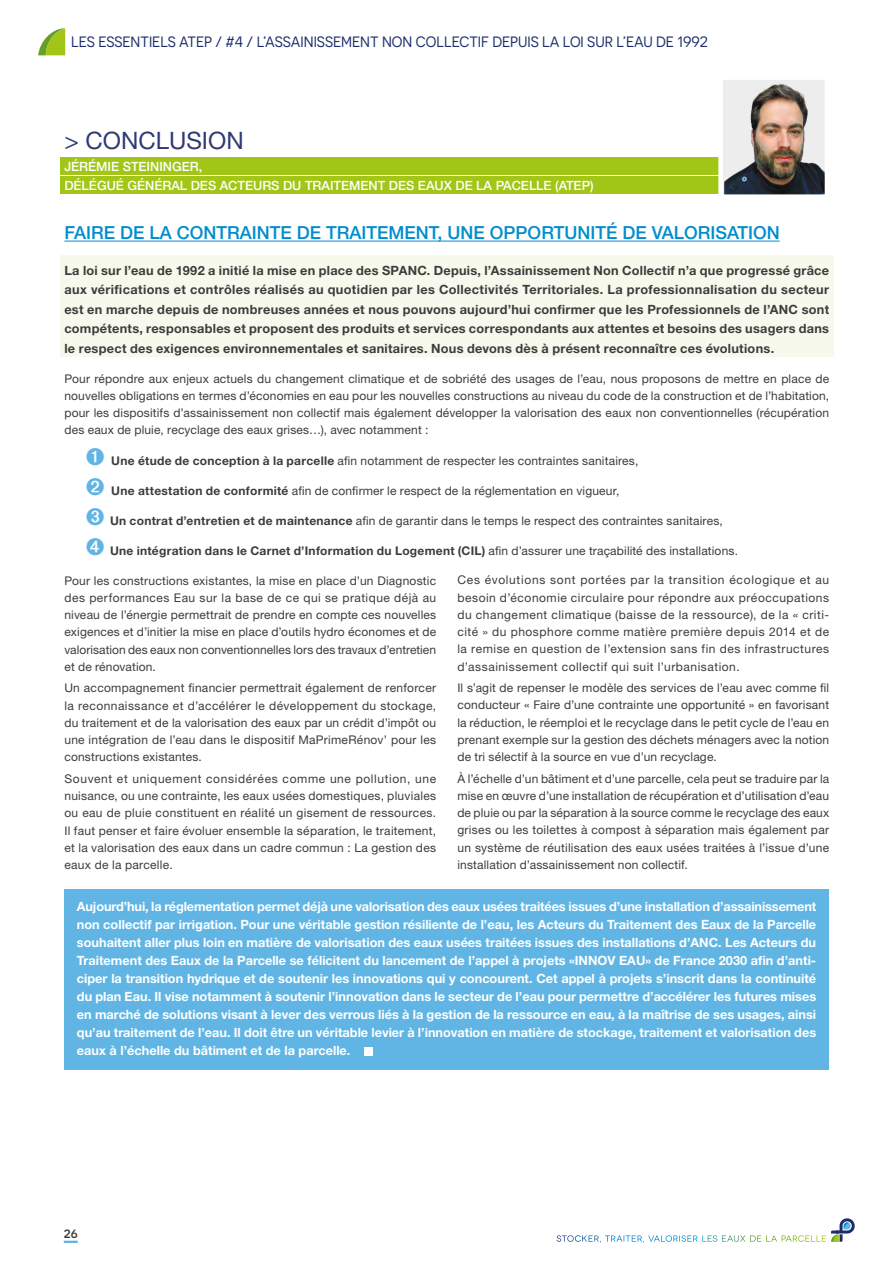
<style>
.page{position:relative;width:893px;height:1263px;background:#fff}
.page>*{position:absolute;margin:0;border:0;box-sizing:border-box;transform-origin:0 0}
.t1{font:24px "Helvetica Neue LT Pro";color:#2f3a75}
.t2{font:500 18px "Helvetica Neue LT Pro";color:#008dcf}
.t3{font:15px "Novecentosans";color:#1b2e6a}
.t4{font:500 15px "Novecentosans";color:#3c3c3b}
.t5{font:700 12.75px/18px "Helvetica Neue LT Pro";color:#fff;text-align:justify}
.t6{font:700 12.75px/19.5px "Helvetica Neue LT Pro";letter-spacing:.02em;color:#3c3c3b;text-align:justify}
.t7{font:500 12.75px/19.5px "Helvetica Neue LT Pro";color:#fff}
.t8{font:12px/17.2px "Helvetica Neue LT Pro";letter-spacing:.015em;color:#3c3c3b;text-align:justify}
.t9{font:700 12px "Helvetica Neue LT Pro";letter-spacing:.02em;color:#3c3c3b}
.s1{color:#60b5e5}
.s2{font-weight:700}
.s3{font-weight:400}
</style>
<div class="page">
<svg style="left:557px;top:1218px;width:298px;height:24px"></svg>
<svg style="left:64px;top:1241px;width:14px;height:2px"></svg>
<div style="left:60px;top:158px;width:769px;height:17px;background:#a2c617"></div>
<div style="left:60px;top:177px;width:769px;height:17px;background:#a2c617"></div>
<img style="left:723px;top:80px;width:101px;height:114px">
<div style="left:718px;top:75px;width:111px;height:124px;border:4px solid #fff"></div>
<div style="left:64px;top:889px;width:765px;height:180px;background:#60b5e5"></div>
<div style="left:365px;top:1047px;width:8px;height:8px;background:#fff"></div>
<svg style="left:38px;top:28px;width:27px;height:27px"></svg>
<hr style="left:64px;top:241px;width:716px;height:1px;background:#008dcf">
<div style="left:60px;top:255px;width:773px;height:102px;background:#f7f9ed"></div>
<p class="t3" style="left:71px;top:33px;width:638px">LES ESSENTIELS ATEP / #4 / L’ASSAINISSEMENT NON COLLECTIF DEPUIS LA LOI SUR L’EAU DE 1992</p>
<h1 class="t1" style="left:64px;top:125px;width:181px">&gt; CONCLUSION</h1>
<p class="t7" style="left:64px;top:156px;width:531px">JÉRÉMIE STEININGER,<br>DÉLÉGUÉ GÉNÉRAL DES ACTEURS DU TRAITEMENT DES EAUX DE LA PACELLE (ATEP)</p>
<h2 class="t2" style="left:64px;top:222px;width:717px">FAIRE DE LA CONTRAINTE DE TRAITEMENT, UNE OPPORTUNITÉ DE VALORISATION</h2>
<p class="t6" style="left:64px;top:260px;width:766px">La loi sur l’eau de 1992 a initié la mise en place des SPANC. Depuis, l’Assainissement Non Collectif n’a que progressé grâce aux vérifications et contrôles réalisés au quotidien par les Collectivités Territoriales. La professionnalisation du secteur est en marche depuis de nombreuses années et nous pouvons aujourd’hui confirmer que les Professionnels de l’ANC sont compétents, responsables et proposent des produits et services correspondants aux attentes et besoins des usagers dans le respect des exigences environnementales et sanitaires. Nous devons dès à présent reconnaître ces évolutions.</p>
<p class="t8" style="left:64px;top:370px;width:766px">Pour répondre aux enjeux actuels du changement climatique et de sobriété des usages de l’eau, nous proposons de mettre en place de nouvelles obligations en termes d’économies en eau pour les nouvelles constructions au niveau du code de la construction et de l’habitation, pour les dispositifs d’assainissement non collectif mais également développer la valorisation des eaux non conventionnelles (récupération des eaux de pluie, recyclage des eaux grises…), avec notamment :</p>
<p class="t8" style="left:86px;top:451px;width:554px"><span class="s1">➊</span> <span class="s2">Une étude de conception à la parcelle</span> afin notamment de respecter les contraintes sanitaires,</p>
<p class="t8" style="left:86px;top:481px;width:535px"><span class="s1">➋</span> <span class="s2">Une attestation de conformité</span> afin de confirmer le respect de la réglementation en vigueur,</p>
<p class="t8" style="left:86px;top:511px;width:639px"><span class="s1">➌</span> <span class="s2">Un contrat d’entretien et de maintenance</span> afin de garantir dans le temps le respect des contraintes sanitaires,</p>
<p class="t9" style="left:86px;top:543px;width:654px"><span class="s1">➍</span> Une intégration dans le Carnet d’Information du Logement (CIL) <span class="s3">afin d’assurer une traçabilité des installations.</span></p>
<p class="t8" style="left:64px;top:571px;width:373px">Pour les constructions existantes, la mise en place d’un Diagnostic des performances Eau sur la base de ce qui se pratique déjà au niveau de l’énergie permettrait de prendre en compte ces nouvelles exigences et d’initier la mise en place d’outils hydro économes et de valorisation des eaux non conventionnelles lors des travaux d’entretien et de rénovation.</p>
<p class="t8" style="left:64px;top:679px;width:373px">Un accompagnement financier permettrait également de renforcer la reconnaissance et d’accélérer le développement du stockage, du traitement et de la valorisation des eaux par un crédit d’impôt ou une intégration de l’eau dans le dispositif MaPrimeRénov’ pour les constructions existantes.</p>
<p class="t8" style="left:64px;top:770px;width:373px">Souvent et uniquement considérées comme une pollution, une nuisance, ou une contrainte, les eaux usées domestiques, pluviales ou eau de pluie constituent en réalité un gisement de ressources.<br>Il faut penser et faire évoluer ensemble la séparation, le traitement, et la valorisation des eaux dans un cadre commun : La gestion des eaux de la parcelle.</p>
<p class="t8" style="left:457px;top:571px;width:373px">Ces évolutions sont portées par la transition écologique et au besoin d’économie circulaire pour répondre aux préoccupations du changement climatique (baisse de la ressource), de la « criti&shy;cité » du phosphore comme matière première depuis 2014 et de la remise en question de l’extension sans fin des infrastructures d’assainissement collectif qui suit l’urbanisation.</p>
<p class="t8" style="left:457px;top:679px;width:373px">Il s’agit de repenser le modèle des services de l’eau avec comme fil conducteur « Faire d’une contrainte une opportunité » en favorisant la réduction, le réemploi et le recyclage dans le petit cycle de l’eau en prenant exemple sur la gestion des déchets ménagers avec la notion de tri sélectif à la source en vue d’un recyclage.</p>
<p class="t8" style="left:457px;top:769px;width:373px">À l’échelle d’un bâtiment et d’une parcelle, cela peut se traduire par la mise en œuvre d’une installation de récupération et d’utilisation d’eau de pluie ou par la séparation à la source comme le recyclage des eaux grises ou les toilettes à compost à séparation mais également par un système de réutilisation des eaux usées traitées à l’issue d’une installation d’assainissement non collectif.</p>
<p class="t5" style="left:77px;top:897px;width:741px">Aujourd’hui, la réglementation permet déjà une valorisation des eaux usées traitées issues d’une installation d’assainissement non collectif par irrigation. Pour une véritable gestion résiliente de l’eau, les Acteurs du Traitement des Eaux de la Parcelle souhaitent aller plus loin en matière de valorisation des eaux usées traitées issues des installations d’ANC. Les Acteurs du Traitement des Eaux de la Parcelle se félicitent du lancement de l’appel à projets «INNOV EAU» de France 2030 afin d’anti&shy;ciper la transition hydrique et de soutenir les innovations qui y concourent. Cet appel à projets s’inscrit dans la continuité du plan Eau. Il vise notamment à soutenir l’innovation dans le secteur de l’eau pour permettre d’accélérer les futures mises en marché de solutions visant à lever des verrous liés à la gestion de la ressource en eau, à la maîtrise de ses usages, ainsi qu’au traitement de l’eau. Il doit être un véritable levier à l’innovation en matière de stockage, traitement et valorisation des eaux à l’échelle du bâtiment et de la parcelle.</p>
<p class="t4" style="left:64px;top:1223px;width:15px">26</p>
</div>
